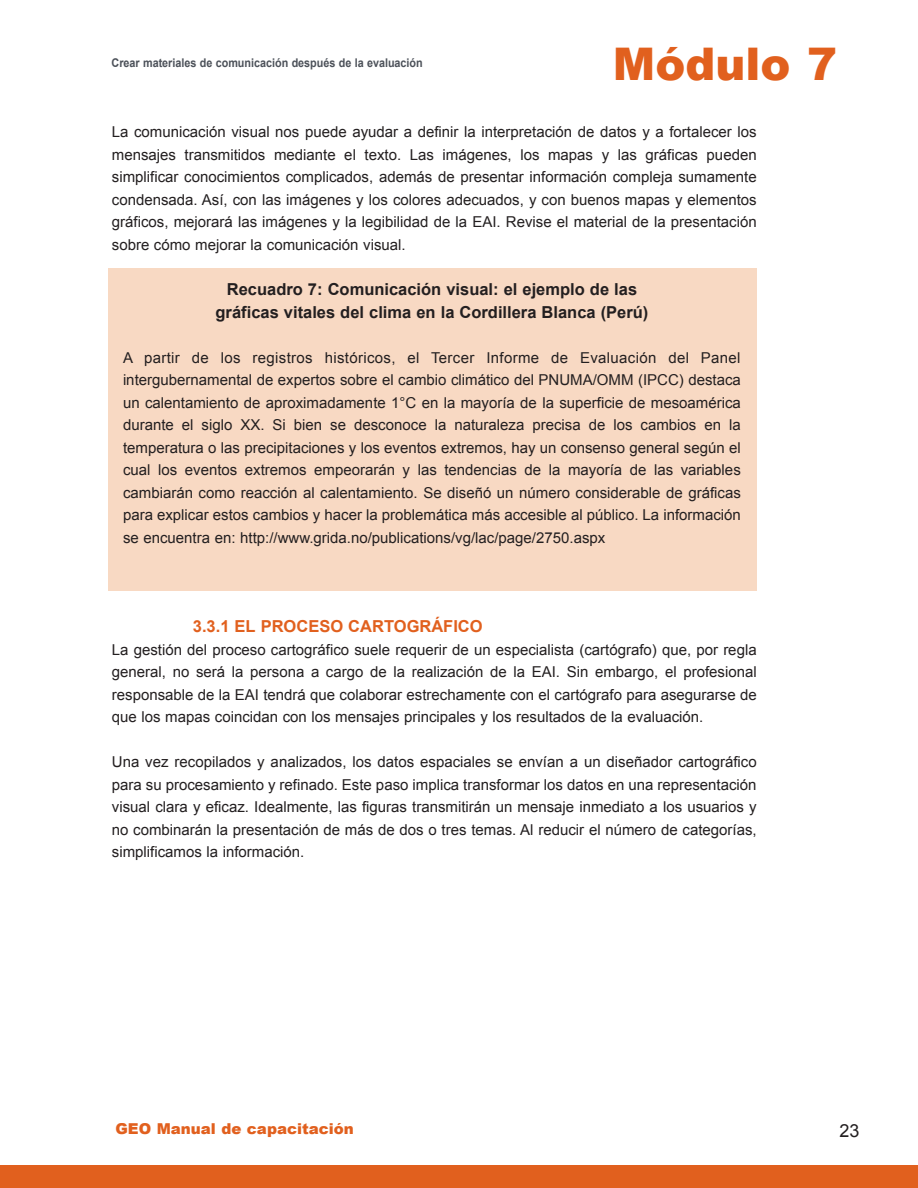
<style>
.page{position:relative;width:918px;height:1188px;background:#fff}
.page>*{position:absolute;margin:0;border:0;box-sizing:border-box;transform-origin:0 0}
.t1{font:900 45px "Arial";color:#e1601e}
.t2{font:18px "Arial";color:#231f20}
.t3{font:700 16.5px/22.5px "Arial";color:#231f20;text-align:center}
.t4{font:700 16.5px "Arial";color:#e1601e}
.t5{font:15px/22.5px "Arial";color:#231f20;text-align:justify}
.t6{font:900 15px "Arial";color:#e1601e}
.t7{font:700 12px "Arial";color:#4c5159;scale:.9 1}
</style>
<div class="page">
<div style="left:0;top:1165px;width:918px;height:23px;background:#e1601e"></div>
<div style="left:108px;top:268px;width:648px;height:323px;background:#f8d9c3"></div>
<p class="t7" style="left:112px;top:56px;width:347px">Crear materiales de comunicación después de la evaluación</p>
<h1 class="t1" style="left:613px;top:31px;width:226px">Módulo 7</h1>
<p class="t5" style="left:112px;top:121px;width:646px">La comunicación visual nos puede ayudar a definir la interpretación de datos y a fortalecer los mensajes transmitidos mediante el texto. Las imágenes, los mapas y las gráficas pueden simplificar conocimientos complicados, además de presentar información compleja sumamente condensada. Así, con las imágenes y los colores adecuados, y con buenos mapas y elementos gráficos, mejorará las imágenes y la legibilidad de la EAI. Revise el material de la presentación sobre cómo mejorar la comunicación visual.</p>
<p class="t3" style="left:216px;top:278px;width:434px">Recuadro 7: Comunicación visual: el ejemplo de las gráficas vitales del clima en la Cordillera Blanca (Perú)</p>
<p class="t5" style="left:123px;top:346px;width:619px">A partir de los registros históricos, el Tercer Informe de Evaluación del Panel intergubernamental de expertos sobre el cambio climático del PNUMA/OMM (IPCC) destaca un calentamiento de aproximadamente 1°C en la mayoría de la superficie de mesoamérica durante el siglo XX. Si bien se desconoce la naturaleza precisa de los cambios en la temperatura o las precipitaciones y los eventos extremos, hay un consenso general según el cual los eventos extremos empeorarán y las tendencias de la mayoría de las variables cambiarán como reacción al calentamiento. Se diseñó un número considerable de gráficas para explicar estos cambios y hacer la problemática más accesible al público. La información se encuentra en: http://www.grida.no/publications/vg/lac/page/2750.aspx</p>
<p class="t4" style="left:193px;top:617px;width:291px">3.3.1 EL PROCESO CARTOGRáFICO</p>
<p class="t5" style="left:112px;top:638px;width:646px">La gestión del proceso cartográfico suele requerir de un especialista (cartógrafo) que, por regla general, no será la persona a cargo de la realización de la EAI. Sin embargo, el profesional responsable de la EAI tendrá que colaborar estrechamente con el cartógrafo para asegurarse de que los mapas coincidan con los mensajes principales y los resultados de la evaluación.</p>
<p class="t5" style="left:112px;top:751px;width:646px">Una vez recopilados y analizados, los datos espaciales se envían a un diseñador cartográfico para su procesamiento y refinado. Este paso implica transformar los datos en una representación visual clara y eficaz. Idealmente, las figuras transmitirán un mensaje inmediato a los usuarios y no combinarán la presentación de más de dos o tres temas. Al reducir el número de categorías, simplificamos la información.</p>
<p class="t6" style="left:115px;top:1117px;width:240px">GEO Manual de capacitación</p>
<p class="t2" style="left:839px;top:1120px;width:22px">23</p>
</div>
